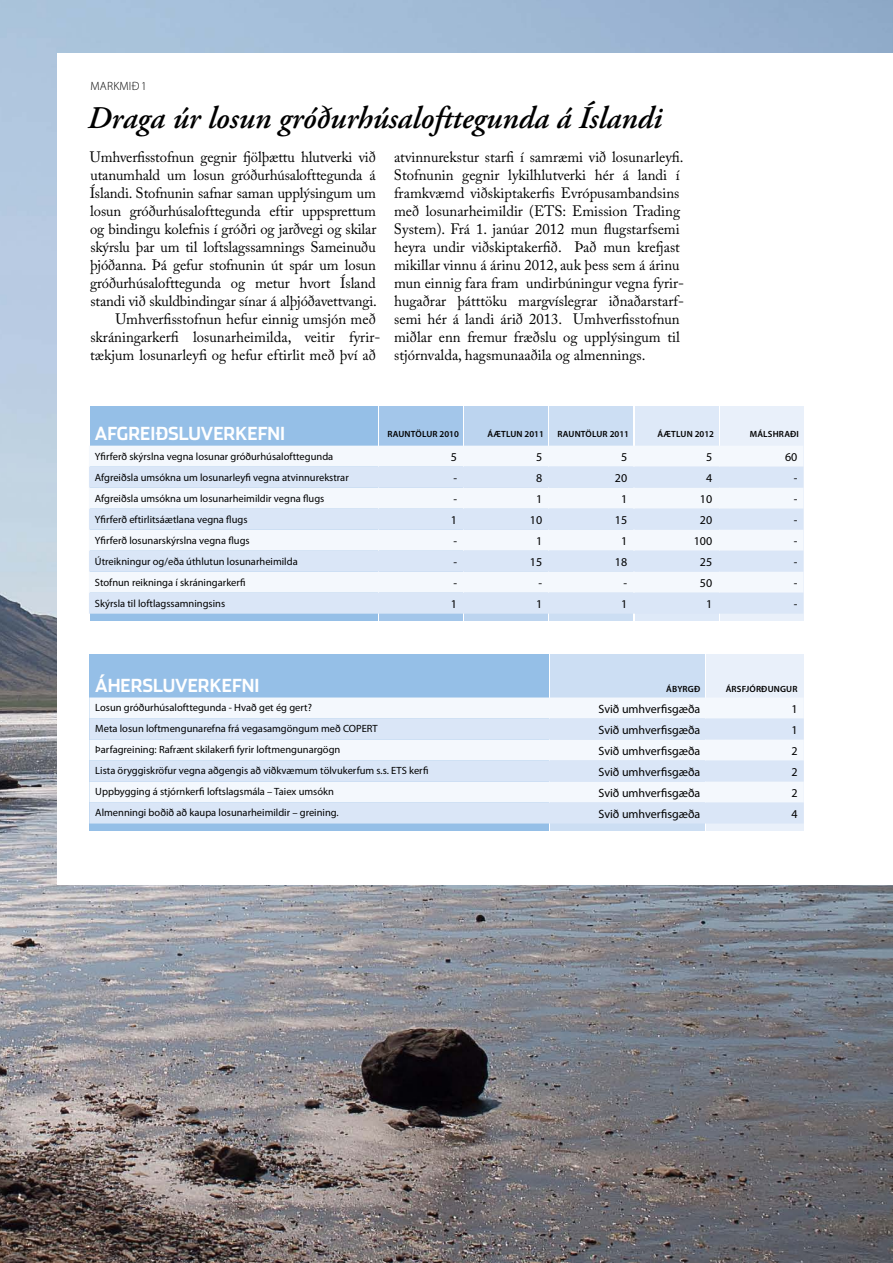
<style>
.page{position:relative;width:893px;height:1263px;background:#fff}
.page>*{position:absolute;margin:0;border:0;box-sizing:border-box;transform-origin:0 0}
.t1{font:italic 600 31.5px "Adobe Garamond Pro";color:#000}
.t2{font:18px "Stainless Bold Tab";color:#fff;scale:.95 1}
.t3{font:15px/18px "Adobe Caslon Pro";color:#000}
.t4{font:12px "Myriad Pro";color:#000}
.t5{font:300 12px "Myriad Pro";letter-spacing:.02em;color:#000}
.t6{font:10.5px "Myriad Pro";color:#000}
.t7{font:600 9px "Myriad Pro";letter-spacing:.02em;color:#000}
.t8{font:600 9px "Myriad Pro";color:#000}
</style>
<div class="page">
<img style="left:0;top:0;width:893px;height:1263px">
<div style="left:58px;top:53px;width:835px;height:831px;background:#fff"></div>
<div style="left:89px;top:655px;width:460px;height:176px;background:#95bfe7"></div>
<div style="left:550px;top:655px;width:155px;height:176px;background:#ccdef3"></div>
<div style="left:706px;top:655px;width:98px;height:176px;background:#e9f0fa"></div>
<div style="left:90px;top:407px;width:287px;height:214px;background:#95bfe7"></div>
<div style="left:379px;top:407px;width:84px;height:214px;background:#a3c6ea"></div>
<div style="left:550px;top:407px;width:83px;height:214px;background:#ccdef3"></div>
<div style="left:635px;top:407px;width:83px;height:214px;background:#dee9f8"></div>
<div style="left:720px;top:407px;width:83px;height:214px;background:#e9f0fa"></div>
<div style="left:464px;top:407px;width:84px;height:214px;background:#bcd4ef"></div>
<div style="left:89px;top:446px;width:714px;height:21px;background:#f4f8fd"></div>
<svg style="left:89px;top:467px;width:714px;height:147px;fill:#dae6f7"></svg>
<div style="left:89px;top:697px;width:714px;height:21px;background:#f4f8fd"></div>
<svg style="left:89px;top:718px;width:715px;height:105px;fill:#dae6f7"></svg>
<p class="t5" style="left:91px;top:79px;width:57px">MARKMIÐ 1</p>
<h1 class="t1" style="left:88px;top:100px;width:576px">Draga úr losun gróðurhúsalofttegunda á Íslandi</h1>
<p class="t3" style="left:90px;top:148px;width:287px">Umhverfisstofnun gegnir fjölþættu hlutverki við</p>
<p class="t3" style="left:90px;top:166px;width:287px">utanumhald um losun gróðurhúsalofttegunda á</p>
<p class="t3" style="left:90px;top:184px;width:288px">Íslandi. Stofnunin safnar saman upplýsingum um</p>
<p class="t3" style="left:90px;top:202px;width:287px">losun gróðurhúsalofttegunda eftir uppsprettum</p>
<p class="t3" style="left:90px;top:220px;width:288px">og bindingu kolefnis í gróðri og jarðvegi og skilar</p>
<p class="t3" style="left:90px;top:238px;width:287px">skýrslu þar um til loftslagssamnings Sameinuðu</p>
<p class="t3" style="left:90px;top:256px;width:287px">þjóðanna. Þá gefur stofnunin út spár um losun</p>
<p class="t3" style="left:90px;top:274px;width:287px">gróðurhúsalofttegunda og metur hvort Ísland</p>
<p class="t3" style="left:90px;top:292px;width:288px">standi við skuldbindingar sínar á alþjóðavettvangi.</p>
<p class="t3" style="left:115px;top:310px;width:262px">Umhverfisstofnun hefur einnig umsjón með</p>
<p class="t3" style="left:90px;top:328px;width:291px">skráningarkerfi losunarheimilda, veitir fyrir-</p>
<p class="t3" style="left:90px;top:346px;width:287px">tækjum losunarleyfi og hefur eftirlit með því að</p>
<p class="t3" style="left:394px;top:148px;width:292px">atvinnurekstur starfi í samræmi við losunarleyfi.<br>Stofnunin gegnir lykilhlutverki hér á landi í framkvæmd viðskiptakerfis Evrópusambandsins með losunarheimildir (ETS : Emission Trading System). Frá 1. janúar 2012 mun flugstarfsemi heyra undir viðskiptakerfið. Það mun krefjast mikillar vinnu á árinu 2012, auk þess sem á árinu mun einnig fara fram undirbúningur vegna fyrir&shy;hugaðrar þátttöku margvíslegrar iðnaðarstarf&shy;semi hér á landi árið 2013. Umhverfisstofnun miðlar enn fremur fræðslu og upplýsingum til stjórnvalda, hagsmunaaðila og almennings.</p>
<p class="t2" style="left:95px;top:422px;width:36px">AFGRE</p>
<p class="t2" style="left:150px;top:422px;width:79px">IÐSLUVERKE</p>
<p class="t2" style="left:258px;top:422px;width:30px">FNI</p>
<p class="t8" style="left:387px;top:428px;width:73px">RAUNTÖLUR 2010</p>
<p class="t7" style="left:488px;top:428px;width:58px">ÁÆTLUN 2011</p>
<p class="t8" style="left:557px;top:428px;width:73px">RAUNTÖLUR 2011</p>
<p class="t7" style="left:658px;top:428px;width:58px">ÁÆTLUN 2012</p>
<p class="t7" style="left:750px;top:428px;width:51px">MÁLSHRAÐI</p>
<p class="t6" style="left:95px;top:449px;width:240px">Yfirferð skýrslna vegna losunar gróðurhúsalofttegunda</p>
<p class="t4" style="left:451px;top:449px;width:8px">5</p>
<p class="t4" style="left:536px;top:449px;width:8px">5</p>
<p class="t4" style="left:621px;top:449px;width:8px">5</p>
<p class="t4" style="left:706px;top:449px;width:8px">5</p>
<p class="t4" style="left:785px;top:449px;width:14px">60</p>
<p class="t6" style="left:95px;top:470px;width:255px">Afgreiðsla umsókna um losunarleyfi vegna atvinnurekstrar</p>
<p class="t4" style="left:453px;top:470px;width:5px">-</p>
<p class="t4" style="left:536px;top:470px;width:8px">8</p>
<p class="t4" style="left:615px;top:470px;width:14px">20</p>
<p class="t4" style="left:706px;top:470px;width:8px">4</p>
<p class="t4" style="left:794px;top:470px;width:5px">-</p>
<p class="t6" style="left:95px;top:491px;width:231px">Afgreiðsla umsókna um losunarheimildir vegna flugs</p>
<p class="t4" style="left:453px;top:491px;width:5px">-</p>
<p class="t4" style="left:536px;top:491px;width:8px">1</p>
<p class="t4" style="left:621px;top:491px;width:8px">1</p>
<p class="t4" style="left:700px;top:491px;width:14px">10</p>
<p class="t4" style="left:794px;top:491px;width:5px">-</p>
<p class="t6" style="left:95px;top:512px;width:154px">Yfirferð eftirlitsáætlana vegna flugs</p>
<p class="t4" style="left:451px;top:512px;width:8px">1</p>
<p class="t4" style="left:530px;top:512px;width:14px">10</p>
<p class="t4" style="left:615px;top:512px;width:14px">15</p>
<p class="t4" style="left:700px;top:512px;width:14px">20</p>
<p class="t4" style="left:794px;top:512px;width:5px">-</p>
<p class="t6" style="left:95px;top:533px;width:156px">Yfirferð losunarskýrslna vegna flugs</p>
<p class="t4" style="left:453px;top:533px;width:5px">-</p>
<p class="t4" style="left:536px;top:533px;width:8px">1</p>
<p class="t4" style="left:621px;top:533px;width:8px">1</p>
<p class="t4" style="left:694px;top:533px;width:20px">100</p>
<p class="t4" style="left:794px;top:533px;width:5px">-</p>
<p class="t6" style="left:95px;top:554px;width:204px">Útreikningur og/eða úthlutun losunarheimilda</p>
<p class="t4" style="left:453px;top:554px;width:5px">-</p>
<p class="t4" style="left:530px;top:554px;width:14px">15</p>
<p class="t4" style="left:615px;top:554px;width:14px">18</p>
<p class="t4" style="left:700px;top:554px;width:14px">25</p>
<p class="t4" style="left:794px;top:554px;width:5px">-</p>
<p class="t6" style="left:95px;top:575px;width:152px">Stofnun reikninga í skráningarkerfi</p>
<p class="t4" style="left:453px;top:575px;width:5px">-</p>
<p class="t4" style="left:538px;top:575px;width:5px">-</p>
<p class="t4" style="left:624px;top:575px;width:5px">-</p>
<p class="t4" style="left:700px;top:575px;width:14px">50</p>
<p class="t4" style="left:794px;top:575px;width:5px">-</p>
<p class="t6" style="left:95px;top:596px;width:132px">Skýrsla til loftlagssamningsins</p>
<p class="t4" style="left:451px;top:596px;width:8px">1</p>
<p class="t4" style="left:536px;top:596px;width:8px">1</p>
<p class="t4" style="left:621px;top:596px;width:8px">1</p>
<p class="t4" style="left:706px;top:596px;width:8px">1</p>
<p class="t4" style="left:794px;top:596px;width:5px">-</p>
<p class="t2" style="left:95px;top:674px;width:110px">ÁHERSLUVERKE</p>
<p class="t2" style="left:232px;top:674px;width:30px">FNI</p>
<p class="t7" style="left:666px;top:683px;width:35px">ÁBYRGÐ</p>
<p class="t7" style="left:726px;top:683px;width:73px">ÁRSFJÓRÐUNGUR</p>
<p class="t6" style="left:95px;top:701px;width:218px">Losun gróðurhúsalofttegunda - Hvað get ég gert?</p>
<p class="t4" style="left:599px;top:701px;width:103px">Svið umhverfisgæða</p>
<p class="t4" style="left:791px;top:701px;width:8px">1</p>
<p class="t6" style="left:95px;top:722px;width:284px">Meta losun loftmengunarefna frá vegasamgöngum með COPERT</p>
<p class="t4" style="left:599px;top:722px;width:103px">Svið umhverfisgæða</p>
<p class="t4" style="left:791px;top:722px;width:8px">1</p>
<p class="t6" style="left:95px;top:743px;width:247px">Þarfagreining: Rafrænt skilakerfi fyrir loftmengunargögn</p>
<p class="t4" style="left:599px;top:743px;width:103px">Svið umhverfisgæða</p>
<p class="t4" style="left:791px;top:743px;width:8px">2</p>
<p class="t6" style="left:95px;top:764px;width:335px">Lista öryggiskröfur vegna aðgengis að viðkvæmum tölvukerfum s.s. ETS kerfi</p>
<p class="t4" style="left:599px;top:764px;width:103px">Svið umhverfisgæða</p>
<p class="t4" style="left:791px;top:764px;width:8px">2</p>
<p class="t6" style="left:95px;top:785px;width:240px">Uppbygging á stjórnkerfi loftslagsmála – Taiex umsókn</p>
<p class="t4" style="left:599px;top:785px;width:103px">Svið umhverfisgæða</p>
<p class="t4" style="left:791px;top:785px;width:8px">2</p>
<p class="t6" style="left:95px;top:806px;width:245px">Almenningi boðið að kaupa losunarheimildir – greining.</p>
<p class="t4" style="left:599px;top:806px;width:103px">Svið umhverfisgæða</p>
<p class="t4" style="left:791px;top:806px;width:8px">4</p>
</div>
